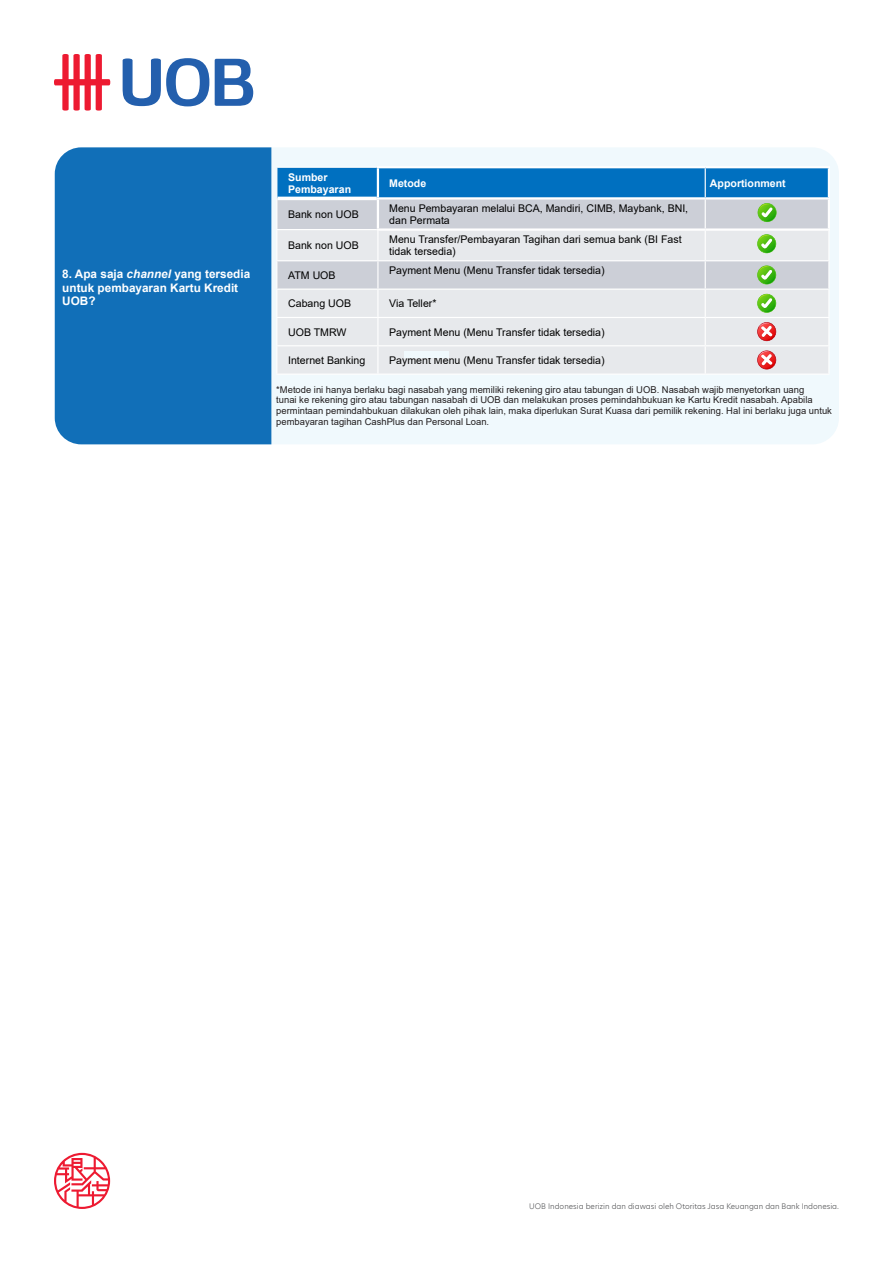
<style>
.page{position:relative;width:893px;height:1263px;background:#fff}
.page>*{position:absolute;margin:0;border:0;box-sizing:border-box;transform-origin:0 0}
.List_Paragraph{font:700 11.7px/13.5px "Arial";color:#fff}
.t1{font:10.65px/12.1px "Arial";color:#000}
.t2{font:700 10.65px/12.1px "Arial";color:#fff}
.t3{font:9.45px/10.8px "Arial";color:#231f20}
.t4{font:300 7.5px "New Hero";color:#57585a}
.s1{font-style:italic}
</style>
<div class="page">
<div style="left:271px;top:147px;width:568px;height:297px;background:#f0f9fd"></div>
<div style="left:55px;top:147px;width:216px;height:297px;background:#116fb8"></div>
<svg style="left:54px;top:54px;width:56px;height:57px"></svg>
<svg style="left:123px;top:58px;width:86px;height:48px"></svg>
<svg style="left:215px;top:59px;width:38px;height:47px"></svg>
<svg style="left:54px;top:1153px;width:56px;height:56px"></svg>
<hr style="left:276px;top:374px;width:102px;height:1px;background:#fff">
<hr style="left:378px;top:374px;width:327px;height:1px;background:#fff">
<hr style="left:705px;top:374px;width:124px;height:1px;background:#fff">
<hr style="left:377px;top:166px;width:328px;height:2px;background:#fff">
<hr style="left:705px;top:166px;width:125px;height:2px;background:#fff">
<hr style="left:828px;top:168px;width:2px;height:29px;background:#fff">
<hr style="left:705px;top:197px;width:125px;height:3px;background:#fff">
<hr style="left:828px;top:200px;width:2px;height:28px;background:#fff">
<hr style="left:705px;top:228px;width:125px;height:3px;background:#fff">
<svg style="left:276px;top:167px;width:553px;height:207px;background:#bfd1de"></svg>
<div style="left:404px;top:351px;width:45px;height:6px;background:#f0f9fd"></div>
<p class="List_Paragraph" style="left:62px;top:268px;width:189px">8. Apa saja <span class="s1">channel</span> yang tersedia untuk pembayaran Kartu Kredit<br>UOB?</p>
<p class="t2" style="left:288px;top:171px;width:64px">Sumber<br>Pembayaran</p>
<p class="t2" style="left:389px;top:177px;width:39px">Metode</p>
<p class="t2" style="left:710px;top:177px;width:77px">Apportionment</p>
<p class="t1" style="left:288px;top:208px;width:72px">Bank non UOB</p>
<p class="t1" style="left:389px;top:202px;width:301px">Menu Pembayaran melalui BCA, Mandiri, CIMB, Maybank, BNI, dan Permata</p>
<p class="t1" style="left:288px;top:239px;width:72px">Bank non UOB</p>
<p class="t1" style="left:389px;top:233px;width:294px">Menu Transfer/Pembayaran Tagihan dari semua bank (BI Fast tidak tersedia)</p>
<p class="t1" style="left:288px;top:269px;width:49px">ATM UOB</p>
<p class="t1" style="left:389px;top:264px;width:217px">Payment Menu (Menu Transfer tidak tersedia)</p>
<p class="t1" style="left:288px;top:297px;width:64px">Cabang UOB</p>
<p class="t1" style="left:389px;top:297px;width:49px">Via Teller*</p>
<p class="t1" style="left:288px;top:326px;width:60px">UOB TMRW</p>
<p class="t1" style="left:389px;top:326px;width:217px">Payment Menu (Menu Transfer tidak tersedia)</p>
<p class="t1" style="left:288px;top:354px;width:79px">Internet Banking</p>
<p class="t1" style="left:389px;top:354px;width:217px">Payment Menu (Menu Transfer tidak tersedia)</p>
<p class="t3" style="left:276px;top:384px;width:557px">*Metode ini hanya berlaku bagi nasabah yang memiliki rekening giro atau tabungan di UOB. Nasabah wajib menyetorkan uang<br>tunai ke rekening giro atau tabungan nasabah di UOB dan melakukan proses pemindahbukuan ke Kartu Kredit nasabah. Apabila permintaan pemindahbukuan dilakukan oleh pihak lain, maka diperlukan Surat Kuasa dari pemilik rekening. Hal ini berlaku juga untuk pembayaran tagihan CashPlus dan Personal Loan.</p>
<p class="t4" style="left:529px;top:1201px;width:311px">UOB Indonesia berizin dan diawasi oleh Otoritas Jasa Keuangan dan Bank Indonesia.</p>
</div>
